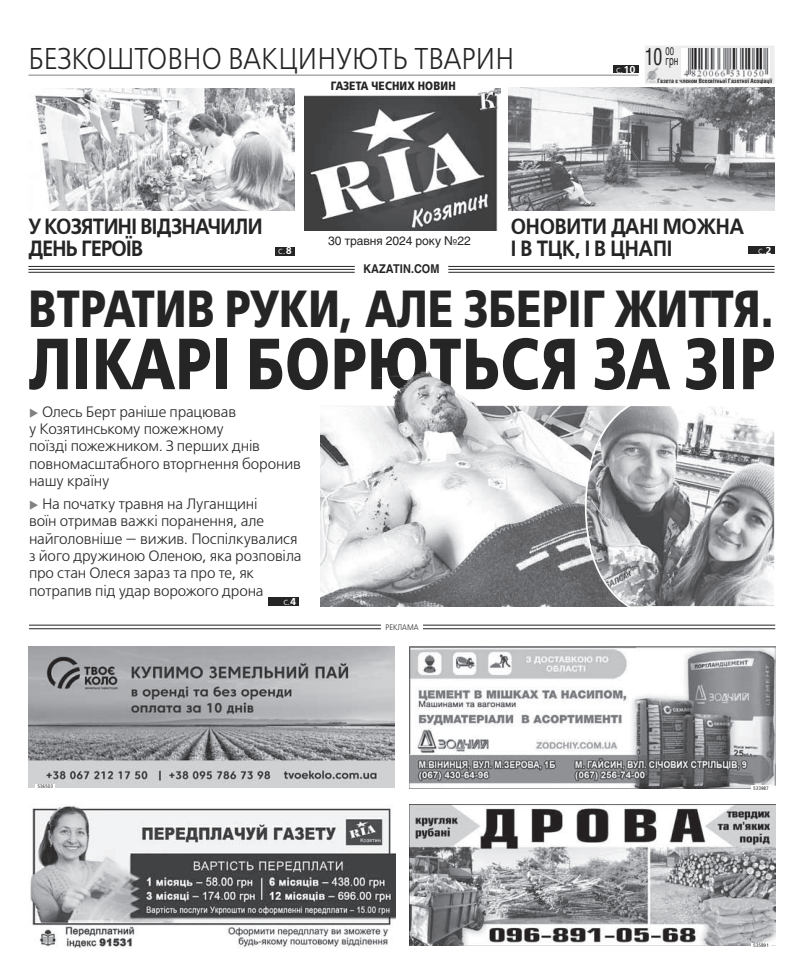
<style>
.page{position:relative;width:803px;height:976px;background:#fff}
.page>*{position:absolute;margin:0;border:0;box-sizing:border-box;transform-origin:0 0}
.t1{font:700 72px "Free Set C";letter-spacing:.015em;color:#252525;scale:.8 1}
.t2{font:700 52px "Free Set C";letter-spacing:.005em;color:#252525;scale:.8 1}
.t3{font:300 30px "Free Set C";color:#252525;scale:.9 1}
.t4{font:600 22px/22px "Free Set C";letter-spacing:-.03em;color:#252525;scale:.9 1}
.t5{font:300 15px/17.3px "Free Set C";letter-spacing:-.01em;color:#252525}
.t6{font:13px "Helios";color:#252525;scale:.64 1}
.t7{font:12px "Helios";letter-spacing:-.01em;color:#252525}
.t8{font:700 12px "Free Set C";letter-spacing:.02em;color:#252525;scale:.85 1}
.t9{font:700 12px "Helios";color:#252525;scale:.9 1}
.t10{font:11px "Helios";color:#252525;scale:.7 1}
.t11{font:300 10px "Free Set C";color:#fff}
.t12{font:300 8px "Free Set C";color:#252525;scale:.9 1}
.t13{font:700 6px "Helios Cond";letter-spacing:.005em;color:#252525}
.t14{font:5px "Text";color:#252525}
.s1{font-weight:600}
.s2{font-family:"Helvetica Neue LTCYR";font-stretch:condensed;font-size:24px}
.s3{color:#818181}
</style>
<div class="page">
<hr style="left:28px;top:266px;width:746px;height:1px;background:#252525">
<hr style="left:28px;top:269px;width:746px;height:1px;background:#252525">
<hr style="left:28px;top:272px;width:746px;height:1px;background:#252525">
<div style="left:354px;top:260px;width:94px;height:19px;background:#fff;border-radius:8px"></div>
<hr style="left:28px;top:75px;width:610px;height:1px;background:#818181">
<div style="left:613px;top:66px;width:25px;height:7px;background:#252525"></div>
<img style="left:508px;top:88px;width:266px;height:122px">
<img style="left:35px;top:88px;width:259px;height:122px">
<img style="left:304px;top:88px;width:196px;height:142px">
<div style="left:644px;top:46px;width:130px;height:38px;background:#ededed"></div>
<img style="left:681px;top:49px;width:87px;height:29px">
<img style="left:646px;top:68px;width:11px;height:14px">
<div style="left:275px;top:247px;width:19px;height:8px;background:#252525"></div>
<div style="left:747px;top:247px;width:27px;height:7px;background:#252525"></div>
<img style="left:30px;top:804px;width:365px;height:144px">
<img style="left:28px;top:646px;width:366px;height:141px">
<div style="left:35px;top:783px;width:20px;height:5px;background:#fff"></div>
<div style="left:269px;top:597px;width:30px;height:9px;background:#252525"></div>
<img style="left:320px;top:371px;width:263px;height:235px">
<svg style="left:583px;top:405px;width:192px;height:202px"></svg>
<img style="left:409px;top:646px;width:365px;height:141px">
<div style="left:751px;top:785px;width:19px;height:5px;background:#fff"></div>
<img style="left:409px;top:804px;width:365px;height:141px">
<div style="left:751px;top:942px;width:19px;height:5px;background:#fff"></div>
<hr style="left:29px;top:624px;width:745px;height:1px;background:#252525">
<hr style="left:29px;top:628px;width:745px;height:1px;background:#252525">
<div style="left:381px;top:624px;width:41px;height:5px;background:#fff"></div>
<h3 class="t3" style="left:28px;top:43px;width:541px">Безкоштовно вакцинують тварин</h3>
<p class="t8" style="left:331px;top:79px;width:148px">газета чесних новин</p>
<p class="t11" style="left:615px;top:64px;width:21px">с.<span class="s1">10</span></p>
<p class="t10" style="left:665px;top:45px;width:14px">00</p>
<p class="t6" style="left:644px;top:53px;width:54px"><span class="s2">10</span> грн</p>
<p class="t13" style="left:657px;top:77px;width:116px">Газета є членом Всесвітньої Газетної Асоціації</p>
<h3 class="t4" style="left:28px;top:216px;width:261px">У Козятині відзначили<br>День Героїв</h3>
<h3 class="t4" style="left:510px;top:216px;width:261px">Оновити дані можна і в ТЦК, і в ЦНАПі</h3>
<p class="t7" style="left:328px;top:233px;width:144px">30 травня 2024 року №22</p>
<p class="t11" style="left:278px;top:245px;width:15px">с.<span class="s1">8</span></p>
<p class="t11" style="left:757px;top:245px;width:15px">с.<span class="s1">2</span></p>
<p class="t9" style="left:363px;top:262px;width:86px">KAZATIN.COM</p>
<h2 class="t2" style="left:29px;top:279px;width:932px">Втратив руки, але зберіг життя.</h2>
<h1 class="t1" style="left:29px;top:323px;width:934px">Лікарі борються за зір</h1>
<p class="t5" style="left:29px;top:403px;width:273px"><span class="s3">◆</span> Олесь Берт раніше працював<br>у Козятинському пожежному<br>поїзді пожежником. З перших днів повномасштабного вторгнення боронив нашу країну</p>
<p class="t5" style="left:29px;top:495px;width:274px"><span class="s3">◆</span> На початку травня на Луганщині<br>воїн отримав важкі поранення, але найголовніше — вижив. Поспілкувалися з його дружиною Оленою, яка розповіла про стан Олеся зараз та про те, як потрапив під удар ворожого дрона</p>
<p class="t11" style="left:283px;top:595px;width:14px">с.<span class="s1">4</span></p>
<p class="t14" style="left:37px;top:783px;width:17px">536503</p>
<p class="t12" style="left:385px;top:622px;width:38px">реклама</p>
<p class="t14" style="left:752px;top:785px;width:17px">533987</p>
<p class="t14" style="left:752px;top:942px;width:17px">535891</p>
</div>
